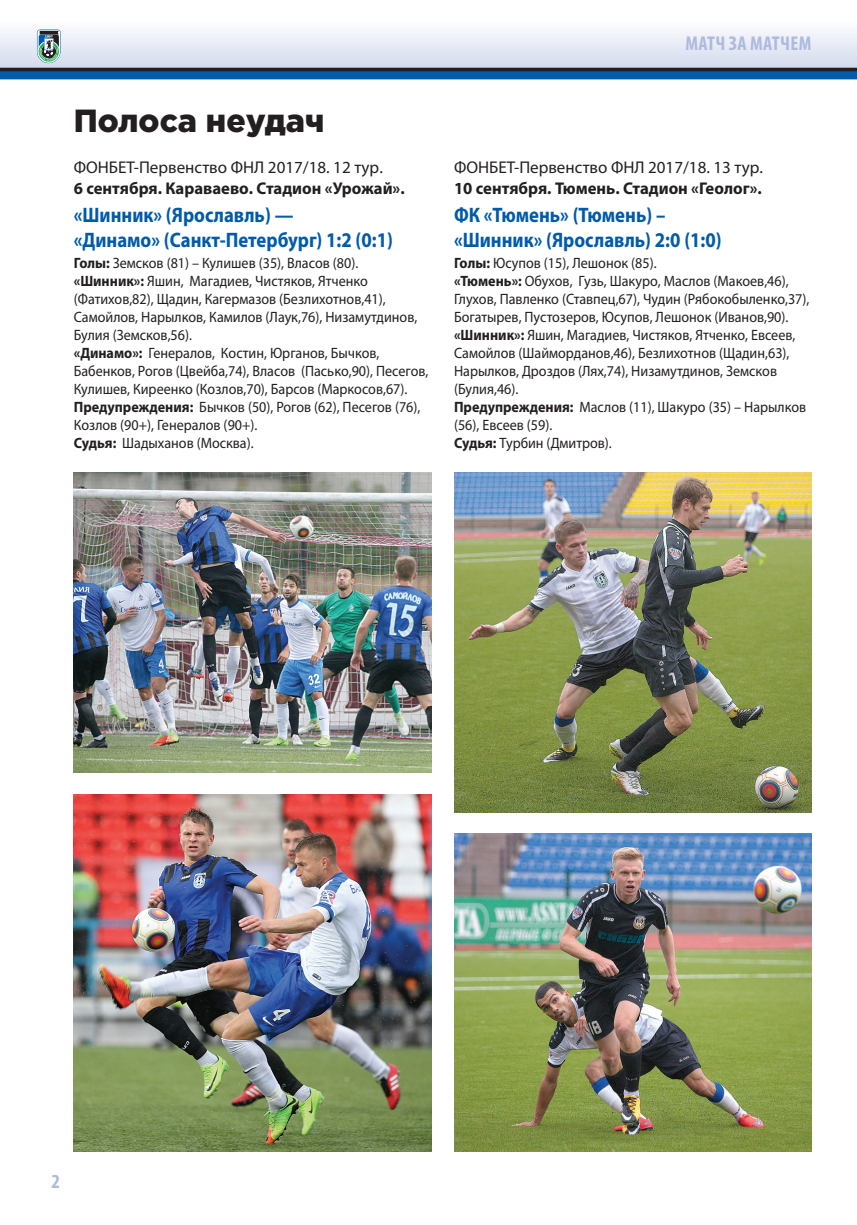
<style>
.page{position:relative;width:857px;height:1225px;background:#fff}
.page>*{position:absolute;margin:0;border:0;box-sizing:border-box;transform-origin:0 0}
.t1{font:900 32px "Gotham Pro";color:#231f20}
.t2{font:700 21px/25.2px "Myriad Pro";color:#015aaa;scale:.89 1}
.t3{font:700 condensed 20px "Myriad Pro";letter-spacing:.02em;color:#aebade}
.t4{font:700 17px "Myriad Pro";color:#231f20}
.t5{font:17px "Myriad Pro";color:#231f20}
.t6{font:15px/18px "Myriad Pro";color:#231f20;scale:.94 1}
.s1{font-weight:700}
</style>
<div class="page">
<div style="left:0;top:0;width:856px;height:68px;background:linear-gradient(to bottom,#fff,#d8deef)"></div>
<div style="left:0;top:71px;width:856px;height:8px;background:#015aaa"></div>
<svg style="left:0;top:68px;width:856px;height:4px;fill:#231f20"></svg>
<svg style="left:37px;top:30px;width:24px;height:33px"></svg>
<img style="left:454px;top:472px;width:357px;height:340px">
<img style="left:454px;top:834px;width:357px;height:317px">
<img style="left:74px;top:472px;width:357px;height:301px">
<img style="left:74px;top:794px;width:357px;height:357px">
<h1 class="t1" style="left:74px;top:108px;width:252px">Полоса неудач</h1>
<p class="t5" style="left:74px;top:161px;width:310px">ФОНБЕТ-Первенство ФНЛ 2017/18. 12 тур.</p>
<p class="t4" style="left:74px;top:182px;width:332px">6 сентября. Караваево. Стадион «Урожай».</p>
<h2 class="t2" style="left:74px;top:204px;width:360px">«Шинник» (Ярославль) —<br>«Динамо» (Санкт-Петербург) 1:2 (0:1)</h2>
<p class="t6" style="left:74px;top:255px;width:378px"><span class="s1">Голы:</span> Земсков (81) – Кулишев (35), Власов (80). <span class="s1">«Шинник»:</span> Яшин, Магадиев, Чистяков, Ятченко (Фатихов,82), Щадин, Кагермазов (Безлихотнов,41), Самойлов, Нарылков, Камилов (Лаук,76), Низамутдинов, Булия (Земсков,56).<br><span class="s1">«Динамо»:</span> Генералов, Костин, Юрганов, Бычков, Бабенков, Рогов (Цвейба,74), Власов (Пасько,90), Песегов, Кулишев, Киреенко (Козлов,70), Барсов (Маркосов,67).<br><span class="s1">Предупреждения:</span> Бычков (50), Рогов (62), Песегов (76), Козлов (90+), Генералов (90+).<br><span class="s1">Судья:</span> Шадыханов (Москва).</p>
<h3 class="t3" style="left:685px;top:36px;width:127px">МАТЧ ЗА МАТЧЕМ</h3>
<p class="t5" style="left:454px;top:161px;width:310px">ФОНБЕТ-Первенство ФНЛ 2017/18. 13 тур.</p>
<p class="t4" style="left:454px;top:182px;width:309px">10 сентября. Тюмень. Стадион «Геолог».</p>
<h2 class="t2" style="left:454px;top:204px;width:302px">ФК «Тюмень» (Тюмень) – «Шинник» (Ярославль) 2:0 (1:0)</h2>
<p class="t6" style="left:454px;top:255px;width:379px"><span class="s1">Голы:</span> Юсупов (15), Лешонок (85).<br><span class="s1">«Тюмень»:</span> Обухов, Гузь, Шакуро, Маслов (Макоев,46), Глухов, Павленко (Ставпец,67), Чудин (Рябокобыленко,37), Богатырев, Пустозеров, Юсупов, Лешонок (Иванов,90). <span class="s1">«Шинник»:</span> Яшин, Магадиев, Чистяков, Ятченко, Евсеев, Самойлов (Шайморданов,46), Безлихотнов (Щадин,63), Нарылков, Дроздов (Лях,74), Низамутдинов, Земсков (Булия,46).<br><span class="s1">Предупреждения:</span> Маслов (11), Шакуро (35) – Нарылков (56), Евсеев (59).<br><span class="s1">Судья:</span> Турбин (Дмитров).</p>
<h3 class="t3" style="left:52px;top:1173px;width:10px">2</h3>
</div>
